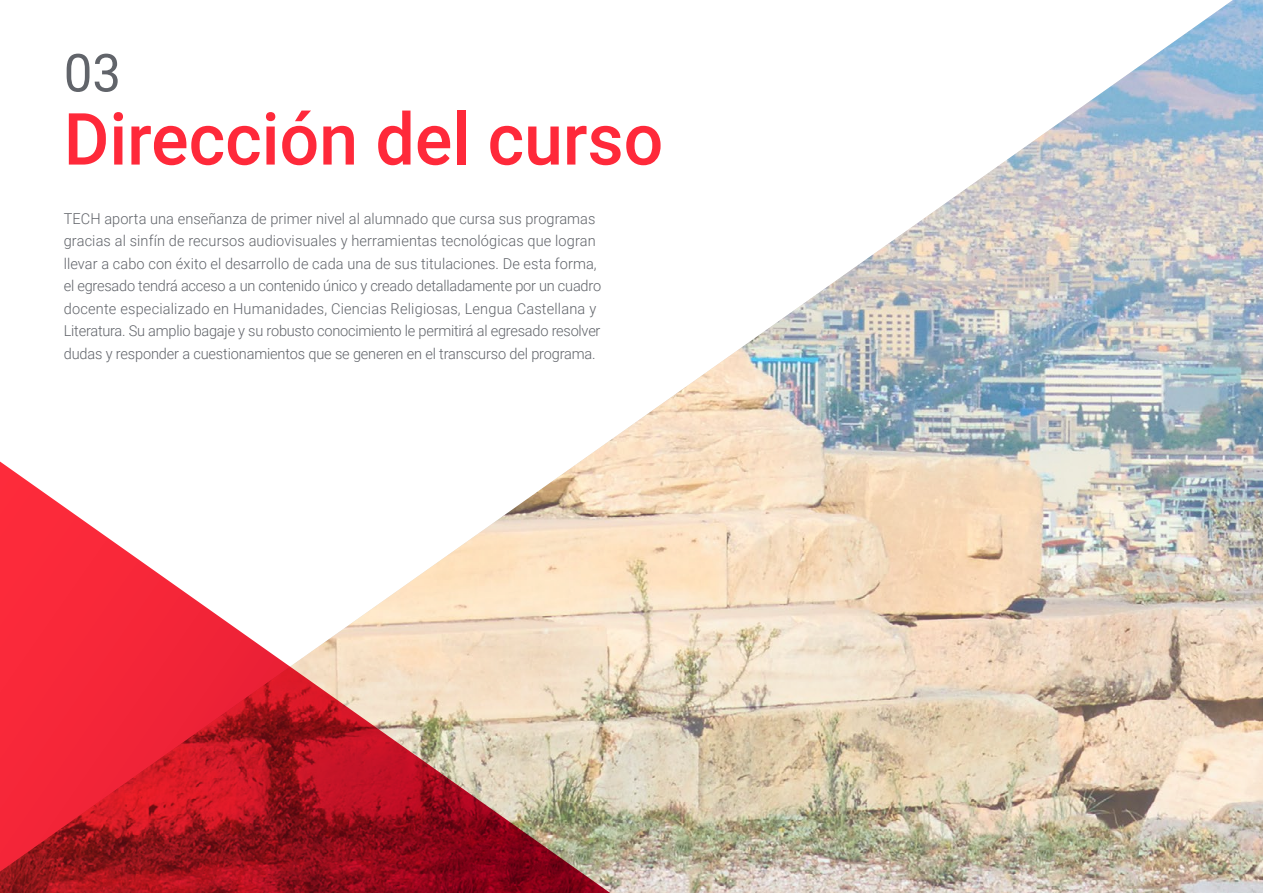
<style>
.page{position:relative;width:1263px;height:893px;background:#fff}
.page>*{position:absolute;margin:0;border:0;box-sizing:border-box;transform-origin:0 0}
.t1{font:500 72px "Roboto";color:#ff293a}
.t2{font:52.5px "Roboto";color:#61646a}
.t3{font:300 15px/22.5px "Roboto";letter-spacing:.005em;color:#61646a}
</style>
<div class="page">
<img style="left:602px;top:0;width:661px;height:893px">
<svg style="left:0;top:446px;width:640px;height:447px"></svg>
<h2 class="t2" style="left:64px;top:36px;width:59px">03</h2>
<h1 class="t1" style="left:64px;top:89px;width:601px">Dirección del curso</h1>
<p class="t3" style="left:64px;top:207px;width:539px">TECH aporta una enseñanza de primer nivel al alumnado que cursa sus programas gracias al sinfín de recursos audiovisuales y herramientas tecnológicas que logran llevar a cabo con éxito el desarrollo de cada una de sus titulaciones. De esta forma, el egresado tendrá acceso a un contenido único y creado detalladamente por un cuadro docente especializado en Humanidades, Ciencias Religiosas, Lengua Castellana y Literatura. Su amplio bagaje y su robusto conocimiento le permitirá al egresado resolver dudas y responder a cuestionamientos que se generen en el transcurso del programa.</p>
</div>
